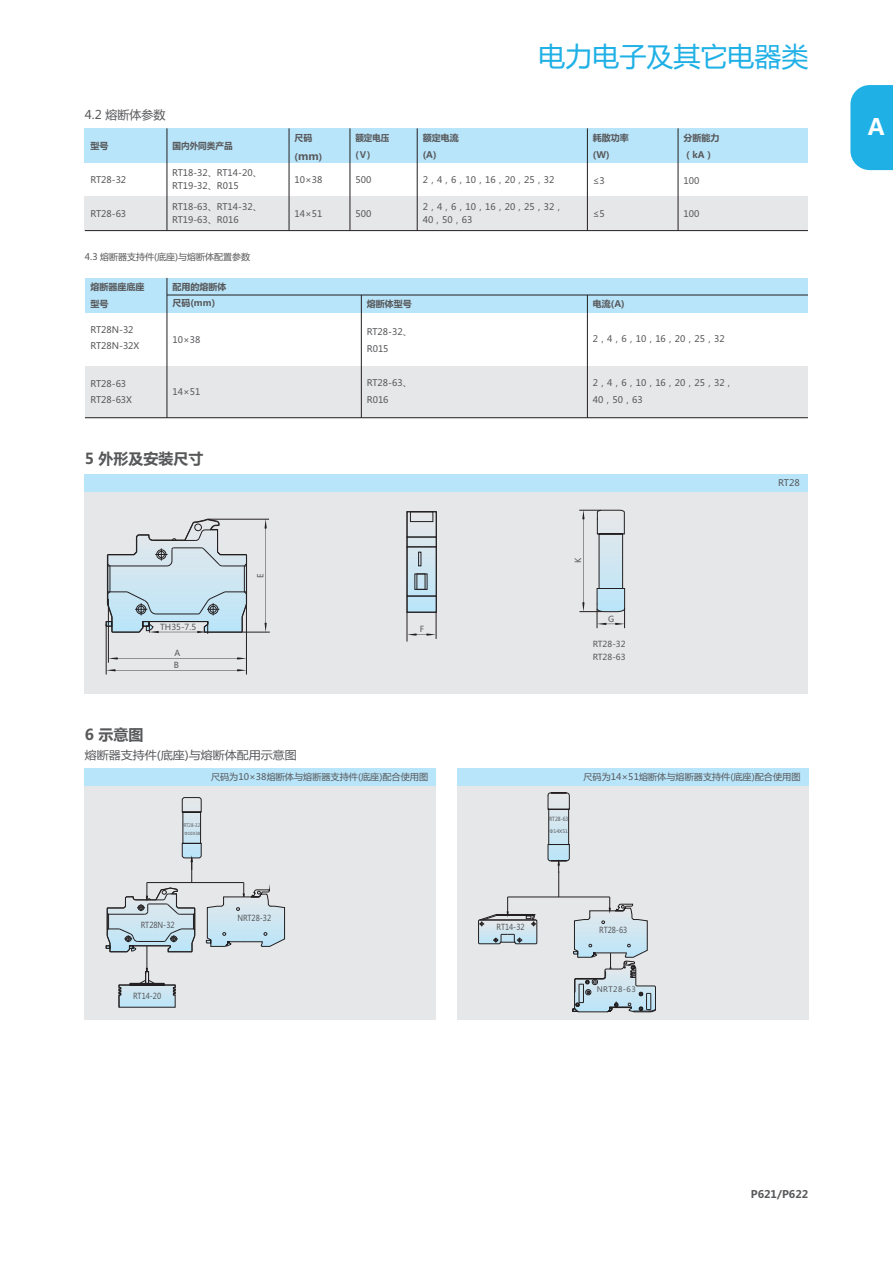
<style>
.page{position:relative;width:893px;height:1263px;background:#fff}
.page>*{position:absolute;margin:0;border:0;box-sizing:border-box;transform-origin:0 0}
.t1{font:27px "Microsoft Ya Hei";color:#1fb0e6}
.t2{font:700 22.5px "Microsoft Ya Hei";color:#fff}
.t3{font:700 15px "Microsoft Ya Hei";color:#57585a}
.t4{font:12px "Microsoft Ya Hei";color:#57585a}
.t5{font:11.25px "Microsoft Ya Hei";color:#57585a;scale:1.07 1}
.t6{font:700 10.5px "Microsoft Ya Hei";color:#57585a}
.t7{font:9px/17.1px "Microsoft Ya Hei";color:#57585a}
.t8{font:700 9px/17.1px "Microsoft Ya Hei";color:#57585a}
.t9{font:700 9px "Microsoft Ya Hei";color:#57585a;scale:.96 1}
.t10{font:700 9px/17.1px "Microsoft Ya Hei";color:#57585a;scale:.94 1}
.t11{font:8.25px "Microsoft Ya Hei";color:#57585a;scale:.85 1}
.t12{font:8.25px/13px "Microsoft Ya Hei";color:#57585a}
.t13{font:7.5px "Microsoft Ya Hei";letter-spacing:.06em;color:#57585a}
.t14{font:5.55px "Microsoft Ya Hei";color:#57585a;scale:.85 1}
.t15{font:4.95px "Microsoft Ya Hei";color:#57585a;scale:.85 1}
.t16{font:4.8px "Microsoft Ya Hei";color:#57585a}
.t17{font:4.2px "Microsoft Ya Hei";color:#57585a}
.s1{font-size:10.5px}
</style>
<div class="page">
<div style="left:85px;top:366px;width:723px;height:52px;background:#e6e7e9"></div>
<div style="left:85px;top:278px;width:723px;height:34px;background:#b9e5fa"></div>
<div style="left:85px;top:491px;width:723px;height:202px;background:#e6e7e9"></div>
<svg style="left:409px;top:539px;width:25px;height:71px"></svg>
<div style="left:407px;top:511px;width:30px;height:102px;border:1px solid #231f20"></div>
<svg style="left:407px;top:511px;width:30px;height:26px"></svg>
<div style="left:410px;top:511px;width:23px;height:11px;border:1px solid #231f20"></div>
<div style="left:407px;top:537px;width:29px;height:10px;border:1px solid #231f20"></div>
<div style="left:407px;top:547px;width:29px;height:49px;border:1px solid #231f20"></div>
<div style="left:407px;top:596px;width:29px;height:16px;border:1px solid #231f20"></div>
<div style="left:418px;top:552px;width:3px;height:14px;border:1px solid #231f20"></div>
<hr style="left:108px;top:599px;width:1px;height:64px;background:#231f20">
<hr style="left:246px;top:592px;width:1px;height:82px;background:#231f20">
<hr style="left:106px;top:624px;width:1px;height:50px;background:#231f20">
<svg style="left:407px;top:612px;width:30px;height:29px"></svg>
<svg style="left:106px;top:669px;width:140px;height:2px"></svg>
<svg style="left:108px;top:657px;width:138px;height:2px"></svg>
<svg style="left:579px;top:509px;width:46px;height:119px"></svg>
<svg style="left:105px;top:518px;width:165px;height:116px"></svg>
<div style="left:85px;top:474px;width:723px;height:17px;background:#b9e5fa"></div>
<svg style="left:850px;top:85px;width:43px;height:85px;background:#2bb4e7"></svg>
<div style="left:85px;top:785px;width:351px;height:234px;background:#e6e7e9"></div>
<div style="left:457px;top:785px;width:351px;height:234px;background:#e6e7e9"></div>
<div style="left:85px;top:769px;width:351px;height:17px;background:#b9e5fa"></div>
<div style="left:457px;top:769px;width:351px;height:17px;background:#b9e5fa"></div>
<hr style="left:508px;top:897px;width:102px;height:1px;background:#231f20">
<svg style="left:478px;top:897px;width:60px;height:48px"></svg>
<svg style="left:547px;top:792px;width:109px;height:221px"></svg>
<hr style="left:147px;top:946px;width:1px;height:49px;background:#231f20">
<svg style="left:118px;top:968px;width:58px;height:40px"></svg>
<svg style="left:105px;top:797px;width:180px;height:157px"></svg>
<hr style="left:167px;top:295px;width:641px;height:1px;background:#231f20">
<div style="left:85px;top:128px;width:723px;height:35px;background:#b9e5fa"></div>
<div style="left:85px;top:196px;width:723px;height:35px;background:#e6e7e9"></div>
<hr style="left:85px;top:417px;width:723px;height:1px;background:#231f20">
<hr style="left:167px;top:278px;width:1px;height:140px;background:#231f20">
<hr style="left:361px;top:295px;width:1px;height:123px;background:#231f20">
<hr style="left:587px;top:295px;width:1px;height:123px;background:#231f20">
<hr style="left:167px;top:128px;width:1px;height:103px;background:#231f20">
<hr style="left:417px;top:128px;width:1px;height:103px;background:#231f20">
<hr style="left:289px;top:128px;width:1px;height:103px;background:#231f20">
<hr style="left:587px;top:128px;width:1px;height:103px;background:#231f20">
<hr style="left:350px;top:128px;width:1px;height:103px;background:#231f20">
<hr style="left:678px;top:128px;width:1px;height:103px;background:#231f20">
<hr style="left:85px;top:230px;width:723px;height:1px;background:#231f20">
<p class="t4" style="left:85px;top:109px;width:82px">4.2 熔断体参数</p>
<p class="t9" style="left:172px;top:142px;width:64px">国内外同类产品</p>
<p class="t7" style="left:172px;top:167px;width:91px;line-height:13.4px">RT18-32、RT14-20、<br>RT19-32、R015</p>
<p class="t7" style="left:172px;top:201px;width:91px;line-height:13.4px">RT18-63、RT14-32、<br>RT19-63、R016</p>
<p class="t7" style="left:85px;top:249px;width:167px">4.3 熔断器支持件(底座)与熔断体配置参数</p>
<p class="t8" style="left:90px;top:138px;width:20px">型号</p>
<p class="t7" style="left:90px;top:172px;width:37px">RT28-32</p>
<p class="t7" style="left:90px;top:206px;width:37px">RT28-63</p>
<p class="t8" style="left:295px;top:128px;width:29px;line-height:19.4px">尺码(<span class="s1">mm</span>)</p>
<p class="t7" style="left:295px;top:172px;width:29px">10×38</p>
<p class="t7" style="left:295px;top:206px;width:29px">14×51</p>
<p class="t10" style="left:355px;top:130px;width:38px">额定电压(Ｖ)</p>
<p class="t7" style="left:355px;top:172px;width:17px">500</p>
<p class="t7" style="left:355px;top:206px;width:17px">500</p>
<p class="t1" style="left:538px;top:44px;width:271px">电力电子及其它电器类</p>
<p class="t8" style="left:423px;top:130px;width:37px">额定电流(A)</p>
<p class="t7" style="left:423px;top:172px;width:133px">2，4，6，10，16，20，25，32</p>
<p class="t7" style="left:423px;top:201px;width:142px;line-height:13.4px">2，4，6，10，16，20，25，32，<br>40，50，63</p>
<p class="t8" style="left:593px;top:130px;width:37px">耗散功率(W)</p>
<p class="t7" style="left:593px;top:173px;width:13px">≤3</p>
<p class="t7" style="left:593px;top:206px;width:13px">≤5</p>
<p class="t8" style="left:684px;top:130px;width:37px">分断能力（kA）</p>
<p class="t7" style="left:684px;top:173px;width:17px">100</p>
<p class="t7" style="left:684px;top:206px;width:17px">100</p>
<p class="t8" style="left:90px;top:279px;width:56px">熔断器座底座型号</p>
<p class="t7" style="left:90px;top:322px;width:50px;line-height:16px">RT28N-32<br>RT28N-32X</p>
<p class="t7" style="left:90px;top:377px;width:43px;line-height:16px">RT28-63<br>RT28-63X</p>
<p class="t8" style="left:172px;top:278px;width:55px">配用的熔断体尺码(mm)</p>
<p class="t7" style="left:172px;top:332px;width:29px">10×38</p>
<p class="t8" style="left:367px;top:296px;width:47px">熔断体型号</p>
<p class="t8" style="left:593px;top:296px;width:33px">电流(A)</p>
<p class="t7" style="left:593px;top:331px;width:133px">2，4，6，10，16，20，25，32</p>
<p class="t7" style="left:593px;top:375px;width:142px">2，4，6，10，16，20，25，32，<br>40，50，63</p>
<p class="t7" style="left:367px;top:324px;width:46px">RT28-32、<br>R015</p>
<p class="t7" style="left:172px;top:384px;width:29px">14×51</p>
<p class="t7" style="left:367px;top:375px;width:46px">RT28-63、<br>R016</p>
<p class="t3" style="left:85px;top:452px;width:120px">5 外形及安装尺寸</p>
<p class="t12" style="left:160px;top:621px;width:38px">TH35-7.5</p>
<p class="t12" style="left:174px;top:659px;width:7px">B</p>
<p class="t12" style="left:175px;top:647px;width:7px">A</p>
<p class="t3" style="left:85px;top:728px;width:60px">6 示意图</p>
<p class="t12" style="left:255px;top:578px;width:6px;rotate:-90deg">E</p>
<p class="t5" style="left:85px;top:750px;width:200px">熔断器支持件(底座)与熔断体配用示意图</p>
<p class="t12" style="left:420px;top:624px;width:6px">F</p>
<p class="t12" style="left:572px;top:563px;width:7px;rotate:-90deg">K</p>
<p class="t12" style="left:608px;top:613px;width:8px">G</p>
<p class="t12" style="left:593px;top:638px;width:34px">RT28-32<br>RT28-63</p>
<p class="t7" style="left:778px;top:475px;width:23px">RT28</p>
<p class="t7" style="left:211px;top:769px;width:219px">尺码为10×38熔断体与熔断器支持件(底座)配合使用图</p>
<p class="t7" style="left:583px;top:769px;width:219px">尺码为14×51熔断体与熔断器支持件(底座)配合使用图</p>
<p class="t15" style="left:184px;top:822px;width:21px">RT28-32</p>
<p class="t17" style="left:184px;top:832px;width:17px">Φ10X38</p>
<p class="t11" style="left:141px;top:921px;width:41px">RT28N-32</p>
<p class="t11" style="left:133px;top:992px;width:34px">RT14-20</p>
<p class="t11" style="left:237px;top:914px;width:41px">NRT28-32</p>
<p class="t14" style="left:549px;top:816px;width:24px">RT28-63</p>
<p class="t16" style="left:550px;top:829px;width:20px">Φ14X51</p>
<p class="t11" style="left:497px;top:923px;width:34px">RT14-32</p>
<p class="t11" style="left:599px;top:927px;width:34px">RT28-63</p>
<p class="t13" style="left:597px;top:986px;width:41px">NRT28-63</p>
<p class="t2" style="left:868px;top:117px;width:18px">A</p>
<p class="t6" style="left:751px;top:1189px;width:59px">P621/P622</p>
</div>
